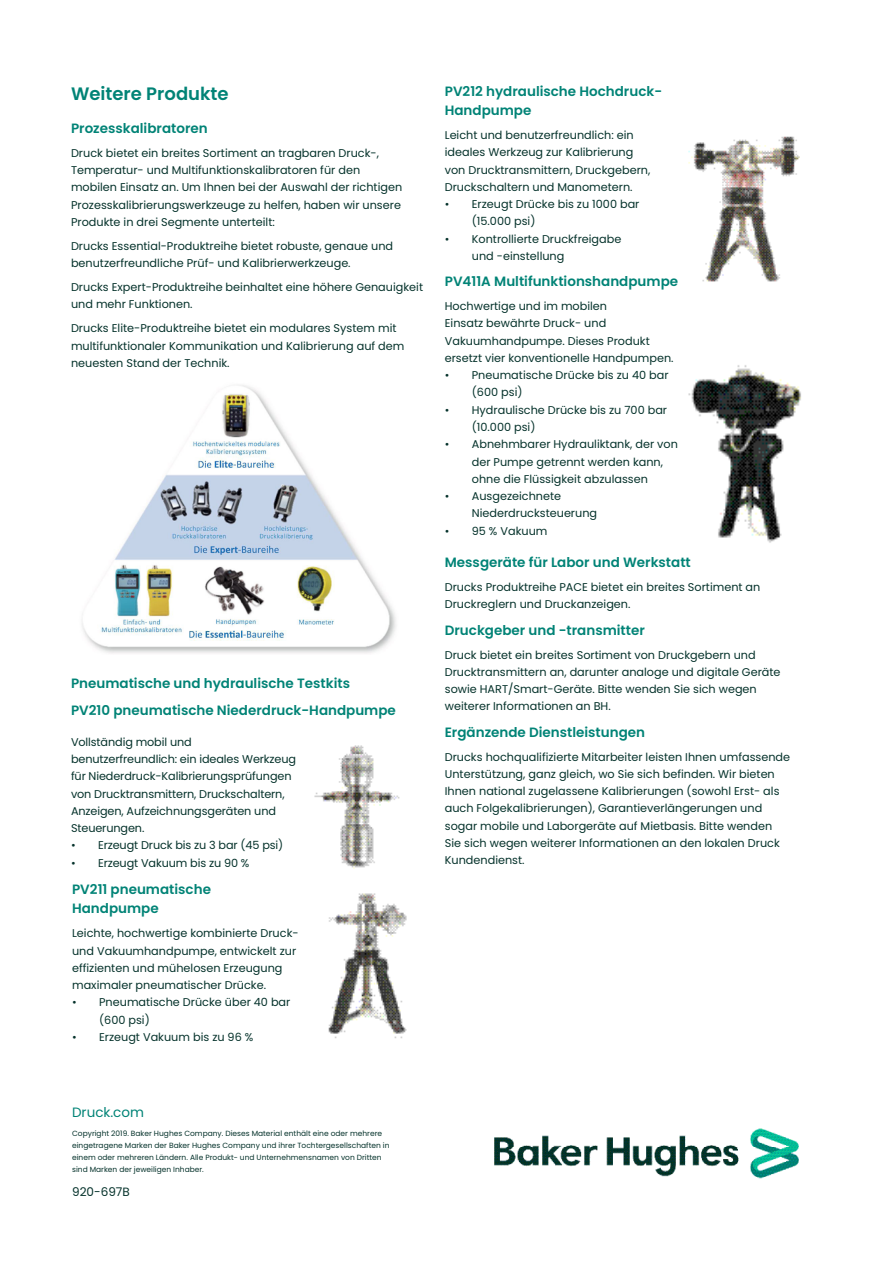
<style>
.page{position:relative;width:893px;height:1263px;background:#fff}
.page>*{position:absolute;margin:0;border:0;box-sizing:border-box;transform-origin:0 0}
.Headline{font:600 18px "Poppins";color:#018376}
.Sub-head_SemiBold{font:600 13.5px/19.5px "Poppins";color:#018376}
.Copyright{font:13.5px "Poppins";color:#018376}
.Body_text{font:12px "Poppins";color:#05322b}
.Body_text-2{font:11.25px/17.2px "Poppins";color:#05322b}
.Copyright-2{font:7.5px/12px "Poppins";color:#05322b}
</style>
<div class="page">
<img style="left:688px;top:365px;width:113px;height:178px">
<img style="left:688px;top:136px;width:112px;height:146px">
<img style="left:494px;top:1128px;width:305px;height:51px">
<img style="left:328px;top:893px;width:79px;height:146px">
<img style="left:314px;top:745px;width:86px;height:124px">
<img style="left:82px;top:385px;width:314px;height:269px">
<p class="Headline" style="left:71px;top:83px;width:159px">Weitere Produkte</p>
<p class="Sub-head_SemiBold" style="left:71px;top:118px;width:138px">Prozesskalibratoren</p>
<p class="Body_text-2" style="left:71px;top:144px;width:333px">Druck bietet ein breites Sortiment an tragbaren Druck-, Temperatur- und Multifunktionskalibratoren für den mobilen Einsatz an. Um Ihnen bei der Auswahl der richtigen Prozesskalibrierungswerkzeuge zu helfen, haben wir unsere Produkte in drei Segmente unterteilt:</p>
<p class="Body_text-2" style="left:71px;top:237px;width:324px">Drucks Essential-Produktreihe bietet robuste, genaue und benutzerfreundliche Prüf- und Kalibrierwerkzeuge.</p>
<p class="Body_text-2" style="left:71px;top:279px;width:354px">Drucks Expert-Produktreihe beinhaltet eine höhere Genauigkeit und mehr Funktionen.</p>
<p class="Body_text-2" style="left:71px;top:320px;width:335px">Drucks Elite-Produktreihe bietet ein modulares System mit multifunktionaler Kommunikation und Kalibrierung auf dem neuesten Stand der Technik.</p>
<p class="Sub-head_SemiBold" style="left:71px;top:674px;width:281px">Pneumatische und hydraulische Testkits</p>
<p class="Sub-head_SemiBold" style="left:71px;top:700px;width:326px">PV210 pneumatische Niederdruck-Handpumpe</p>
<p class="Body_text-2" style="left:71px;top:733px;width:227px">Vollständig mobil und benutzerfreundlich: ein ideales Werkzeug für Niederdruck-Kalibrierungsprüfungen von Drucktransmittern, Druckschaltern, Anzeigen, Aufzeichnungsgeräten und Steuerungen.</p>
<p class="Body_text-2" style="left:71px;top:837px;width:214px">• Erzeugt Druck bis zu 3 bar (45 psi)</p>
<p class="Body_text-2" style="left:71px;top:854px;width:180px">• Erzeugt Vakuum bis zu 90 %</p>
<p class="Sub-head_SemiBold" style="left:72px;top:879px;width:140px">PV211 pneumatische<br>Handpumpe</p>
<p class="Body_text-2" style="left:72px;top:925px;width:228px">Leichte, hochwertige kombinierte Druck&shy;und Vakuumhandpumpe, entwickelt zur effizienten und mühelosen Erzeugung maximaler pneumatischer Drücke.</p>
<p class="Body_text-2" style="left:99px;top:994px;width:193px;text-indent:-27px">• Pneumatische Drücke über 40 bar (600 psi)</p>
<p class="Body_text-2" style="left:72px;top:1028px;width:183px">• Erzeugt Vakuum bis zu 96 %</p>
<p class="Sub-head_SemiBold" style="left:445px;top:81px;width:219px">PV212 hydraulische Hochdruck-<br>Handpumpe</p>
<p class="Body_text-2" style="left:445px;top:127px;width:207px">Leicht und benutzerfreundlich: ein ideales Werkzeug zur Kalibrierung von Drucktransmittern, Druckgebern, Druckschaltern und Manometern.</p>
<p class="Body_text-2" style="left:472px;top:196px;width:169px;text-indent:-27px">• Erzeugt Drücke bis zu 1000 bar (15.000 psi)</p>
<p class="Body_text-2" style="left:472px;top:230px;width:151px;text-indent:-27px">• Kontrollierte Druckfreigabe und -einstellung</p>
<p class="Sub-head_SemiBold" style="left:445px;top:272px;width:235px">PV411A Multifunktionshandpumpe</p>
<p class="Body_text-2" style="left:445px;top:298px;width:230px">Hochwertige und im mobilen<br>Einsatz bewährte Druck- und Vakuumhandpumpe. Dieses Produkt ersetzt vier konventionelle Handpumpen.</p>
<p class="Body_text-2" style="left:472px;top:367px;width:198px;text-indent:-27px">• Pneumatische Drücke bis zu 40 bar (600 psi)</p>
<p class="Body_text-2" style="left:472px;top:401px;width:197px;text-indent:-27px">• Hydraulische Drücke bis zu 700 bar (10.000 psi)</p>
<p class="Body_text-2" style="left:472px;top:436px;width:208px;text-indent:-27px">• Abnehmbarer Hydrauliktank, der von der Pumpe getrennt werden kann, ohne die Flüssigkeit abzulassen</p>
<p class="Body_text-2" style="left:472px;top:487px;width:127px;text-indent:-27px">• Ausgezeichnete<br>Niederdrucksteuerung</p>
<p class="Body_text-2" style="left:445px;top:522px;width:104px">• 95 % Vakuum</p>
<p class="Sub-head_SemiBold" style="left:445px;top:553px;width:248px">Messgeräte für Labor und Werkstatt</p>
<p class="Body_text-2" style="left:445px;top:578px;width:317px">Drucks Produktreihe PACE bietet ein breites Sortiment an<br>Druckreglern und Druckanzeigen.</p>
<p class="Sub-head_SemiBold" style="left:445px;top:620px;width:202px">Druckgeber und -transmitter</p>
<p class="Body_text-2" style="left:445px;top:646px;width:337px">Druck bietet ein breites Sortiment von Druckgebern und Drucktransmittern an, darunter analoge und digitale Geräte sowie HART/Smart-Geräte. Bitte wenden Sie sich wegen weiterer Informationen an BH.</p>
<p class="Sub-head_SemiBold" style="left:445px;top:722px;width:202px">Ergänzende Dienstleistungen</p>
<p class="Body_text-2" style="left:445px;top:748px;width:347px">Drucks hochqualifizierte Mitarbeiter leisten Ihnen umfassende Unterstützung, ganz gleich, wo Sie sich befinden. Wir bieten Ihnen national zugelassene Kalibrierungen (sowohl Erst- als auch Folgekalibrierungen), Garantieverlängerungen und sogar mobile und Laborgeräte auf Mietbasis. Bitte wenden Sie sich wegen weiterer Informationen an den lokalen Druck Kundendienst.</p>
<p class="Copyright" style="left:72px;top:1104px;width:73px">Druck.com</p>
<p class="Copyright-2" style="left:72px;top:1127px;width:319px">Copyright 2019. Baker Hughes Company. Dieses Material enthält eine oder mehrere eingetragene Marken der Baker Hughes Company und ihrer Tochtergesellschaften in einem oder mehreren Ländern. Alle Produkt- und Unternehmensnamen von Dritten sind Marken der jeweiligen Inhaber.</p>
<p class="Body_text" style="left:72px;top:1185px;width:59px">920-697B</p>
</div>
